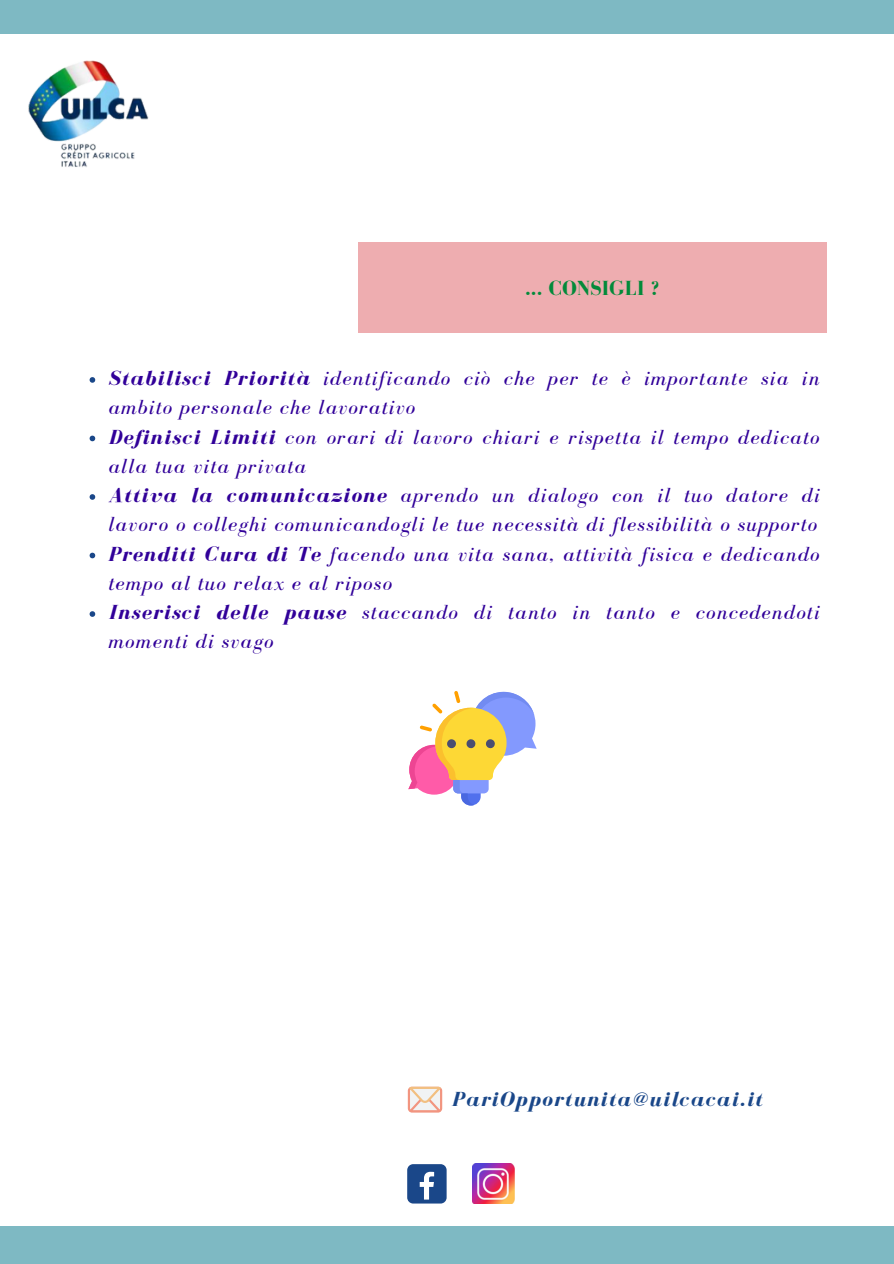
<style>
.page{position:relative;width:894px;height:1264px;background:#fff}
.page>*{position:absolute;margin:0;border:0;box-sizing:border-box;transform-origin:0 0}
.t1{font:italic 21px/29.2px "Bodoni FLF";letter-spacing:.06em;color:#310099}
.t2{font:italic 700 21px "Bodoni FLF";letter-spacing:.06em;color:#1a4789}
.t3{font:700 21px "Bodoni FLF";letter-spacing:.01em;color:#038a3a}
.s1{font-weight:700}
</style>
<div class="page">
<div style="left:0;top:1225px;width:893px;height:38px;background:#7eb9c3"></div>
<div style="left:0;top:0;width:893px;height:33px;background:#7eb9c3"></div>
<img style="left:28px;top:60px;width:121px;height:107px">
<svg style="left:90px;top:377px;width:5px;height:6px"></svg>
<svg style="left:90px;top:435px;width:5px;height:6px"></svg>
<svg style="left:90px;top:494px;width:5px;height:6px"></svg>
<svg style="left:90px;top:552px;width:5px;height:6px"></svg>
<svg style="left:90px;top:611px;width:5px;height:6px"></svg>
<div style="left:407px;top:1164px;width:39px;height:39px;background:#1a4789;border-radius:6px"></div>
<svg style="left:419px;top:1171px;width:15px;height:28px"></svg>
<img style="left:472px;top:1163px;width:42px;height:40px">
<div style="left:358px;top:243px;width:468px;height:90px;background:#eeadb0"></div>
<svg style="left:408px;top:691px;width:128px;height:114px"></svg>
<svg style="left:407px;top:1086px;width:36px;height:27px"></svg>
<p class="t3" style="left:525px;top:276px;width:136px">... CONSIGLI ?</p>
<p class="t1" style="left:108px;top:363px;width:712px"><span class="s1">Stabilisci Priorità</span> identificando ciò che per te è importante sia in ambito personale che lavorativo</p>
<p class="t1" style="left:108px;top:422px;width:712px"><span class="s1">Definisci Limiti</span> con orari di lavoro chiari e rispetta il tempo dedicato alla tua vita privata</p>
<h1 class="t1" style="left:108px;top:480px;width:712px"><span class="s1">Attiva la comunicazione</span> aprendo un dialogo con il tuo datore di lavoro o colleghi comunicandogli le tue necessità di flessibilità o supporto</h1>
<p class="t1" style="left:108px;top:539px;width:712px"><span class="s1">Prenditi Cura di Te</span> facendo una vita sana, attività fisica e dedicando tempo al tuo relax e al riposo</p>
<p class="t1" style="left:108px;top:597px;width:712px"><span class="s1">Inserisci delle pause</span> staccando di tanto in tanto e concedendoti momenti di svago</p>
<p class="t2" style="left:452px;top:1088px;width:311px">PariOpportunita@uilcacai.it</p>
</div>
